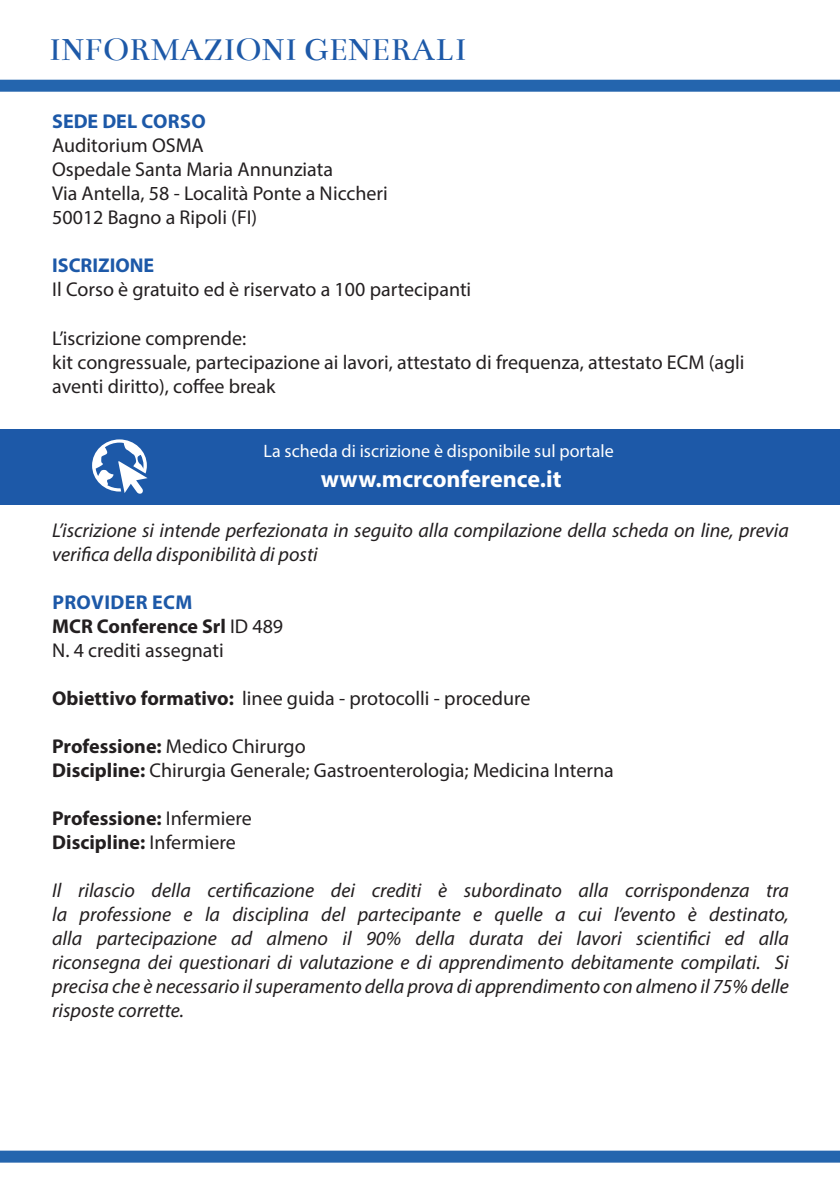
<style>
.page{position:relative;width:840px;height:1191px;background:#fff}
.page>*{position:absolute;margin:0;border:0;box-sizing:border-box;transform-origin:0 0}
.t1{font:34px "Bentham";color:#1d59a8}
.t2{font:700 24px "Myriad Pro";color:#fff}
.t3{font:italic 20px/24px "Myriad Pro";color:#231f20;text-align:justify}
.t4{font:20px/24px "Myriad Pro";color:#231f20}
.t5{font:700 20px "Myriad Pro";color:#231f20}
.t6{font:700 20px "Myriad Pro";color:#1d59a8}
.t7{font:700 20px "Myriad Pro";letter-spacing:.02em;color:#1d59a8}
.t8{font:18px "Myriad Pro";color:#fff}
.s1{font-weight:400}
.s2{font-weight:700}
</style>
<div class="page">
<div style="left:0;top:80px;width:839px;height:12px;background:#2465ae"></div>
<div style="left:0;top:1150px;width:839px;height:12px;background:#2465ae"></div>
<div style="left:0;top:429px;width:839px;height:75px;background:#1d59a8"></div>
<svg style="left:92px;top:439px;width:55px;height:55px"></svg>
<p class="t1" style="left:49px;top:30px;width:419px">INFORMAZIONI GENERALI</p>
<p class="t6" style="left:52px;top:109px;width:155px">SEDE DEL CORSO</p>
<p class="t4" style="left:52px;top:133px;width:153px">Auditorium OSMA</p>
<p class="t4" style="left:52px;top:157px;width:282px">Ospedale Santa Maria Annunziata</p>
<p class="t4" style="left:52px;top:181px;width:337px">Via Antella, 58 - Località Ponte a Niccheri</p>
<p class="t4" style="left:52px;top:205px;width:206px">50012 Bagno a Ripoli (FI)</p>
<p class="t6" style="left:52px;top:253px;width:104px">ISCRIZIONE</p>
<p class="t4" style="left:52px;top:277px;width:420px">Il Corso è gratuito ed è riservato a 100 partecipanti</p>
<p class="t4" style="left:52px;top:325px;width:195px">L’iscrizione comprende:</p>
<p class="t4" style="left:52px;top:349px;width:693px">kit congressuale, partecipazione ai lavori, attestato di frequenza, attestato ECM (agli aventi diritto), coffee break</p>
<p class="t8" style="left:263px;top:440px;width:351px">La scheda di iscrizione è disponibile sul portale</p>
<p class="t2" style="left:321px;top:463px;width:242px">www.mcrconference.it</p>
<p class="t3" style="left:52px;top:517px;width:737px">L’iscrizione si intende perfezionata in seguito alla compilazione della scheda on line, previa verifica della disponibilità di posti</p>
<p class="t7" style="left:52px;top:589px;width:142px">PROVIDER ECM</p>
<p class="t5" style="left:52px;top:613px;width:232px">MCR Conference Srl <span class="s1">ID 489</span></p>
<p class="t4" style="left:52px;top:637px;width:173px">N. 4 crediti assegnati</p>
<p class="t4" style="left:52px;top:685px;width:479px"><span class="s2">Obiettivo formativo:</span> linee guida - protocolli - procedure</p>
<p class="t4" style="left:52px;top:733px;width:255px"><span class="s2">Professione:</span> Medico Chirurgo</p>
<p class="t4" style="left:52px;top:757px;width:563px"><span class="s2">Discipline:</span> Chirurgia Generale; Gastroenterologia; Medicina Interna</p>
<p class="t5" style="left:52px;top:805px;width:201px">Professione: <span class="s1">Infermiere</span></p>
<p class="t5" style="left:52px;top:829px;width:185px">Discipline: <span class="s1">Infermiere</span></p>
<p class="t3" style="left:52px;top:877px;width:737px">Il rilascio della certificazione dei crediti è subordinato alla corrispondenza tra la professione e la disciplina del partecipante e quelle a cui l’evento è destinato, alla partecipazione ad almeno il 90% della durata dei lavori scientifici ed alla</p>
<p class="t3" style="left:52px;top:949px;width:737px">riconsegna dei questionari di valutazione e di apprendimento debitamente compilati. Si precisa che è necessario il superamento della prova di apprendimento con almeno il 75% delle risposte corrette.</p>
</div>
